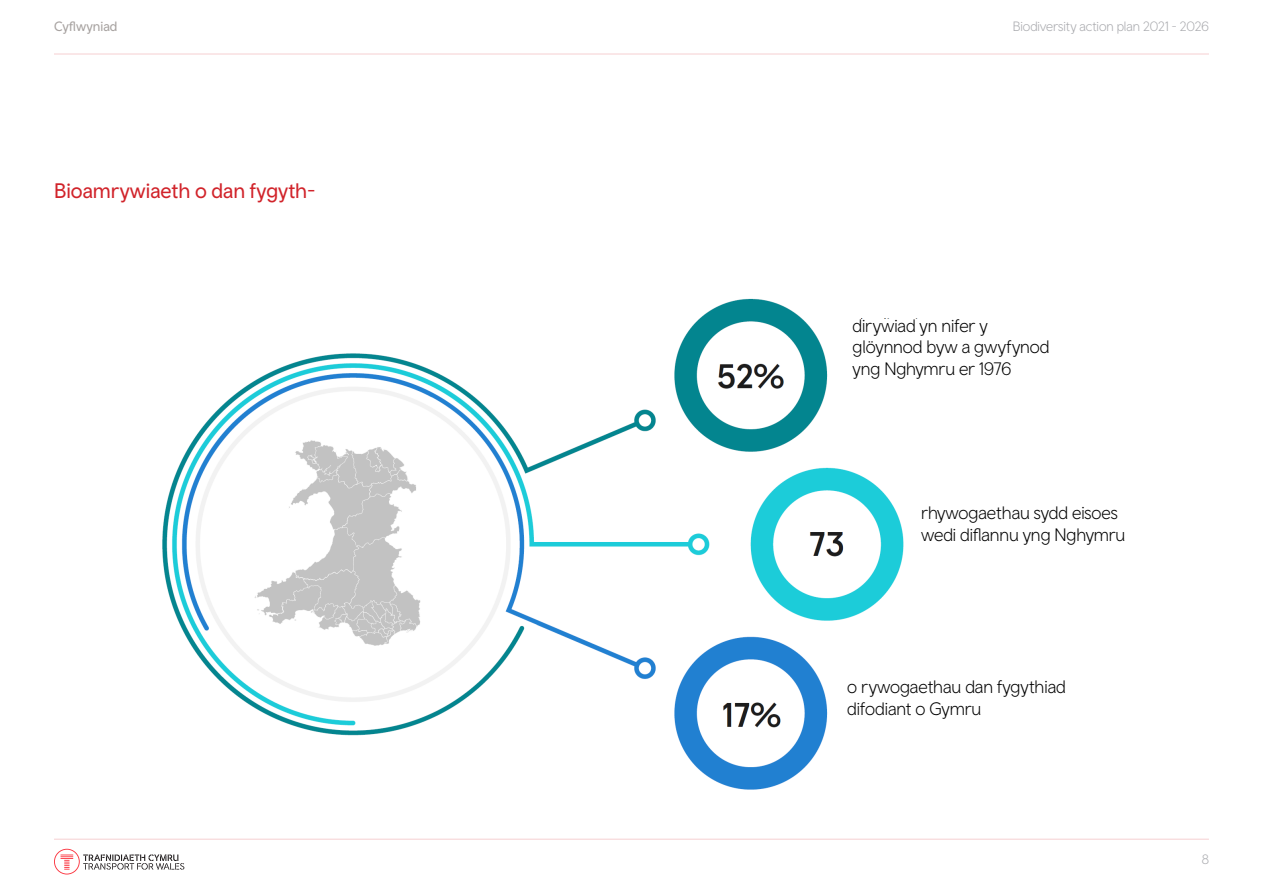
<style>
.page{position:relative;width:1263px;height:893px;background:#fff}
.page>*{position:absolute;margin:0;border:0;box-sizing:border-box;transform-origin:0 0}
.t1{font:21px "Wales Sans Body";color:#d1232a}
.t2{font:300 18px/21.6px "Wales Sans Body";letter-spacing:-.005em;color:#000}
.t3{font:300 13.5px "Wales Sans Body";letter-spacing:-.01em;color:#a8a9ad}
.t4{font:13.5px "Wales Sans Body";color:#a7a2a0}
</style>
<div class="page">
<hr style="left:54px;top:54px;width:1155px;height:1px;background:#d10a11">
<hr style="left:54px;top:839px;width:1155px;height:1px;background:#d10a11">
<svg style="left:54px;top:849px;width:130px;height:25px"></svg>
<img style="left:162px;top:298px;width:756px;height:492px">
<div style="left:853px;top:319px;width:205px;height:101px;background:#fff"></div>
<div style="left:847px;top:681px;width:252px;height:101px;background:#fff"></div>
<p class="t4" style="left:54px;top:18px;width:65px">Cyflwyniad</p>
<p class="t1" style="left:54px;top:178px;width:263px">Bioamrywiaeth o dan fygyth-</p>
<p class="t3" style="left:1013px;top:18px;width:198px">Biodiversity action plan 2021 - 2026</p>
<p class="t2" style="left:853px;top:314px;width:198px">dirywiad yn nifer y glöynnod byw a gwyfynod yng Nghymru er 1976</p>
<p class="t2" style="left:921px;top:502px;width:206px">rhywogaethau sydd eisoes wedi diflannu yng Nghymru</p>
<p class="t2" style="left:847px;top:676px;width:220px">o rywogaethau dan fygythiad difodiant o Gymru</p>
<p class="t3" style="left:1202px;top:851px;width:9px">8</p>
</div>
